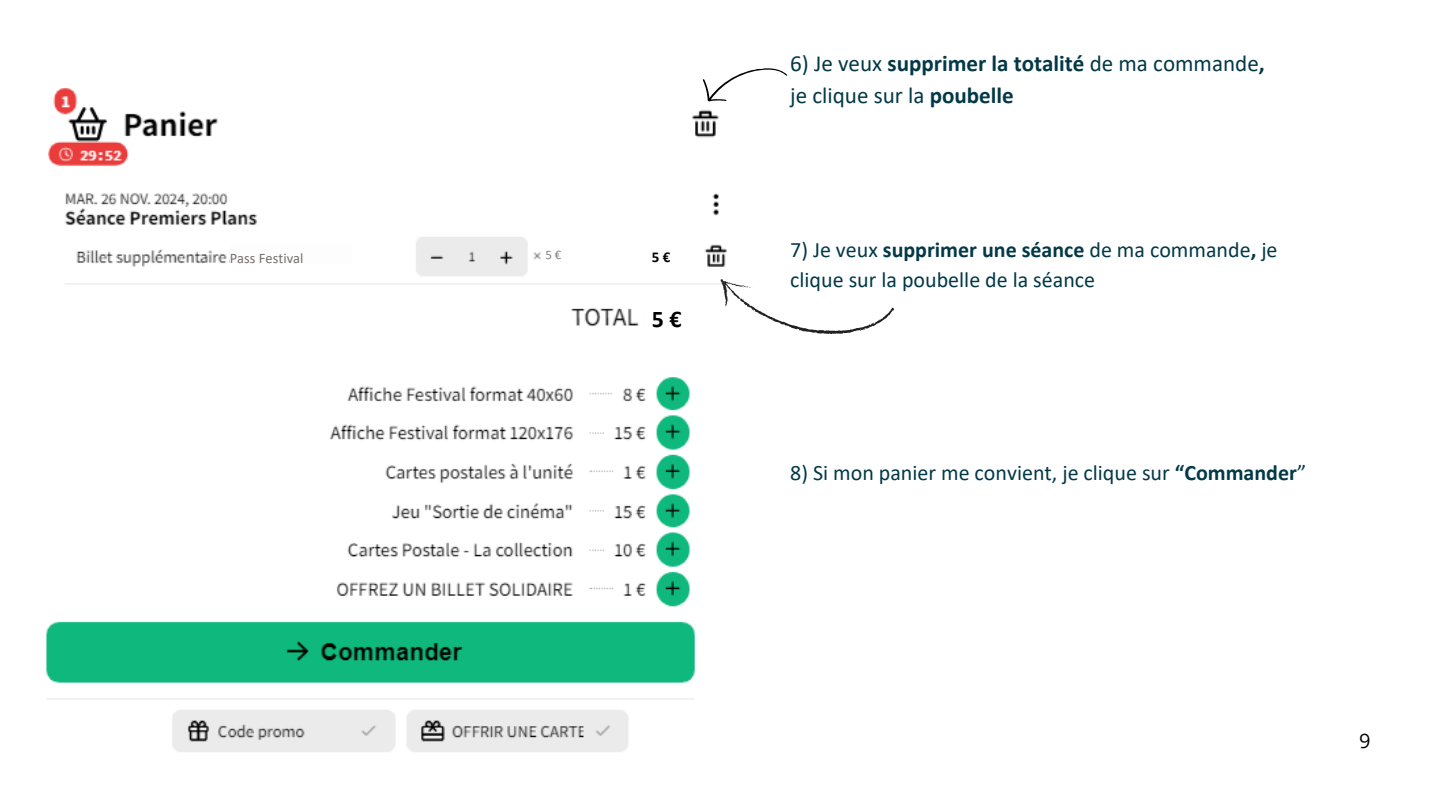
<style>
.page{position:relative;width:1440px;height:810px;background:#fff}
.page>*{position:absolute;margin:0;border:0;box-sizing:border-box;transform-origin:0 0}
.t1{font:700 24px "Calibri";color:#000}
.t2{font:23.1px/32.2px "Calibri";color:#033947}
.t3{font:22px/30.8px "Calibri";color:#033947}
.t4{font:20px "Open Sans";color:#000}
.t5{font:700 15px "Calibri";color:#000}
.t6{font:14.5px "Calibri";color:#79706e}
.t7{font:13px "Calibri";color:#848484}
.s1{font-weight:700}
</style>
<div class="page">
<img style="left:48px;top:88px;width:679px;height:664px">
<svg style="left:702px;top:68px;width:86px;height:36px"></svg>
<svg style="left:720px;top:279px;width:174px;height:55px"></svg>
<div style="left:660px;top:241px;width:29px;height:26px;background:#fff"></div>
<div style="left:644px;top:307px;width:45px;height:27px;background:#fff"></div>
<div style="left:545px;top:239px;width:44px;height:26px;background:#fff"></div>
<img style="left:46px;top:350px;width:681px;height:354px">
<div style="left:230px;top:245px;width:122px;height:19px;background:#fdfdfd"></div>
<p class="t7" style="left:545px;top:249px;width:18px">5€</p>
<p class="t6" style="left:230px;top:252px;width:75px">Pass Festival</p>
<h1 class="t5" style="left:652px;top:251px;width:20px">5 €</h1>
<h4 class="t1" style="left:652px;top:309px;width:31px">5€</h4>
<p class="t2" style="left:790px;top:49px;width:476px">6) Je veux <span class="s1">supprimer la totalité</span> de ma commande<span class="s1">, </span>je clique sur la <span class="s1">poubelle</span></p>
<h2 class="t3" style="left:790px;top:236px;width:489px">7) Je veux <span class="s1">supprimer une séance</span> de ma commande<span class="s1">,</span> je clique sur la poubelle de la séance</h2>
<h5 class="t3" style="left:790px;top:459px;width:517px">8) Si mon panier me convient, je clique sur <span class="s1">“Commander</span>”</h5>
<p class="t4" style="left:1359px;top:727px;width:13px">9</p>
</div>
